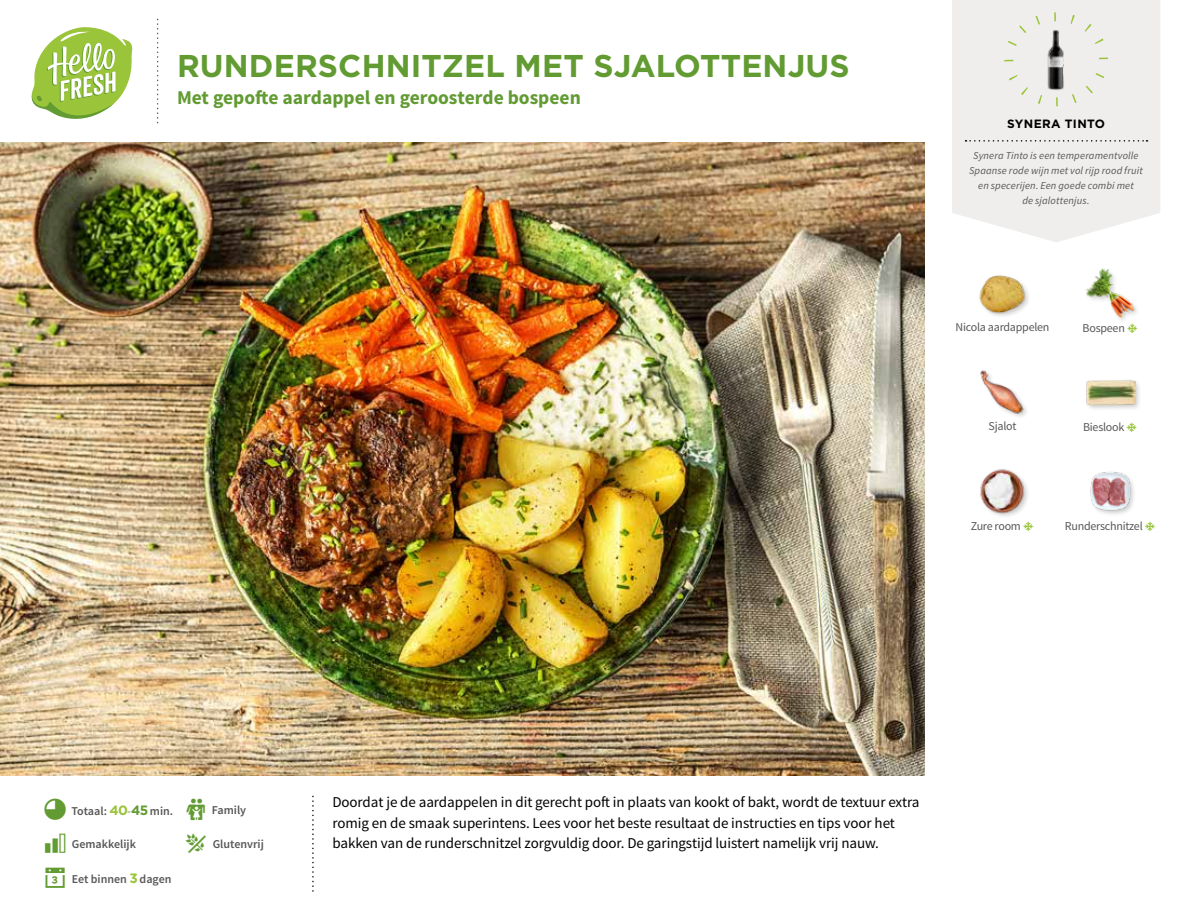
<style>
.page{position:relative;width:1188px;height:918px;background:#fff}
.page>*{position:absolute;margin:0;border:0;box-sizing:border-box;transform-origin:0 0}
.t1{font:700 31.5px "Gotham";letter-spacing:.005em;color:#619b31}
.t2{font:25.5px "hellofresh icon font";color:#619b31}
.t3{font:700 19.5px "Source Sans Pro";color:#619b31}
.t4{font:15px/20.5px "Source Sans Pro";letter-spacing:-.005em;color:#000}
.t5{font:12px "Source Sans Pro";letter-spacing:-.02em;color:#575756}
.t6{font:600 12px "Source Sans Pro";color:#575756}
.t7{font:700 12px "Gotham";letter-spacing:.03em;color:#000}
.t8{font:italic 10.5px/14.7px "Source Sans Pro";letter-spacing:.015em;color:#575756;text-align:center}
.s1{font-family:"Gotham";font-weight:700;font-size:13.5px;color:#9ac43a}
.s2{color:#87ac54}
.s3{font-family:"Gotham";font-weight:700;font-size:13.5px;color:#619b31}
</style>
<div class="page">
<svg style="left:31px;top:27px;width:102px;height:92px"></svg>
<img style="left:0;top:142px;width:925px;height:634px">
<div style="left:952px;top:0;width:208px;height:242px;background:#f0eeed"></div>
<svg style="left:966px;top:140px;width:182px;height:2px"></svg>
<div style="left:1004px;top:12px;width:104px;height:94px;border:9px dashed #9ac43a;border-radius:50%"></div>
<img style="left:1086px;top:268px;width:49px;height:50px">
<img style="left:1090px;top:472px;width:44px;height:42px">
<div style="left:1085px;top:379px;width:57px;height:33px;background:#000;opacity:.2"></div>
<img style="left:1085px;top:379px;width:50px;height:33px">
<img style="left:979px;top:275px;width:50px;height:41px">
<img style="left:980px;top:469px;width:48px;height:47px">
<img style="left:980px;top:370px;width:47px;height:47px">
<img style="left:1043px;top:28px;width:27px;height:63px">
<h1 class="t1" style="left:177px;top:45px;width:674px">RUNDERSCHNITZEL MET SJALOTTENJUS</h1>
<h3 class="t3" style="left:177px;top:85px;width:405px">Met gepofte aardappel en geroosterde bospeen</h3>
<p class="t7" style="left:1007px;top:116px;width:99px">SYNERA TINTO</p>
<p class="t8" style="left:969px;top:149px;width:175px">Synera Tinto is een temperamentvolle<br>Spaanse rode wijn met vol rijp rood fruit en specerijen. Een goede combi met<br>de sjalottenjus.</p>
<p class="t5" style="left:956px;top:319px;width:95px">Nicola aardappelen</p>
<p class="t5" style="left:1083px;top:321px;width:44px">Bospeen</p>
<p class="t5" style="left:989px;top:418px;width:29px">Sjalot</p>
<p class="t5" style="left:1083px;top:420px;width:43px">Bieslook</p>
<p class="t5" style="left:971px;top:519px;width:52px">Zure room</p>
<p class="t5" style="left:1065px;top:519px;width:79px">Runderschnitzel</p>
<p class="t6" style="left:71px;top:803px;width:103px">Totaal: <span class="s1">40</span><span class="s2">-</span><span class="s3">45</span> min.</p>
<p class="t6" style="left:212px;top:803px;width:36px">Family</p>
<p class="t4" style="left:332px;top:792px;width:589px">Doordat je de aardappelen in dit gerecht poft in plaats van kookt of bakt, wordt de textuur extra romig en de smaak superintens. Lees voor het beste resultaat de instructies en tips voor het</p>
<p class="t6" style="left:72px;top:837px;width:66px">Gemakkelijk</p>
<p class="t4" style="left:332px;top:833px;width:548px">bakken van de runderschnitzel zorgvuldig door. De garingstijd luistert namelijk vrij nauw.</p>
<p class="t6" style="left:213px;top:836px;width:53px">Glutenvrij</p>
<h2 class="t2" style="left:43px;top:866px;width:27px">▪</h2>
<p class="t6" style="left:72px;top:871px;width:101px">Eet binnen <span class="s1">3</span> dagen</p>
</div>
